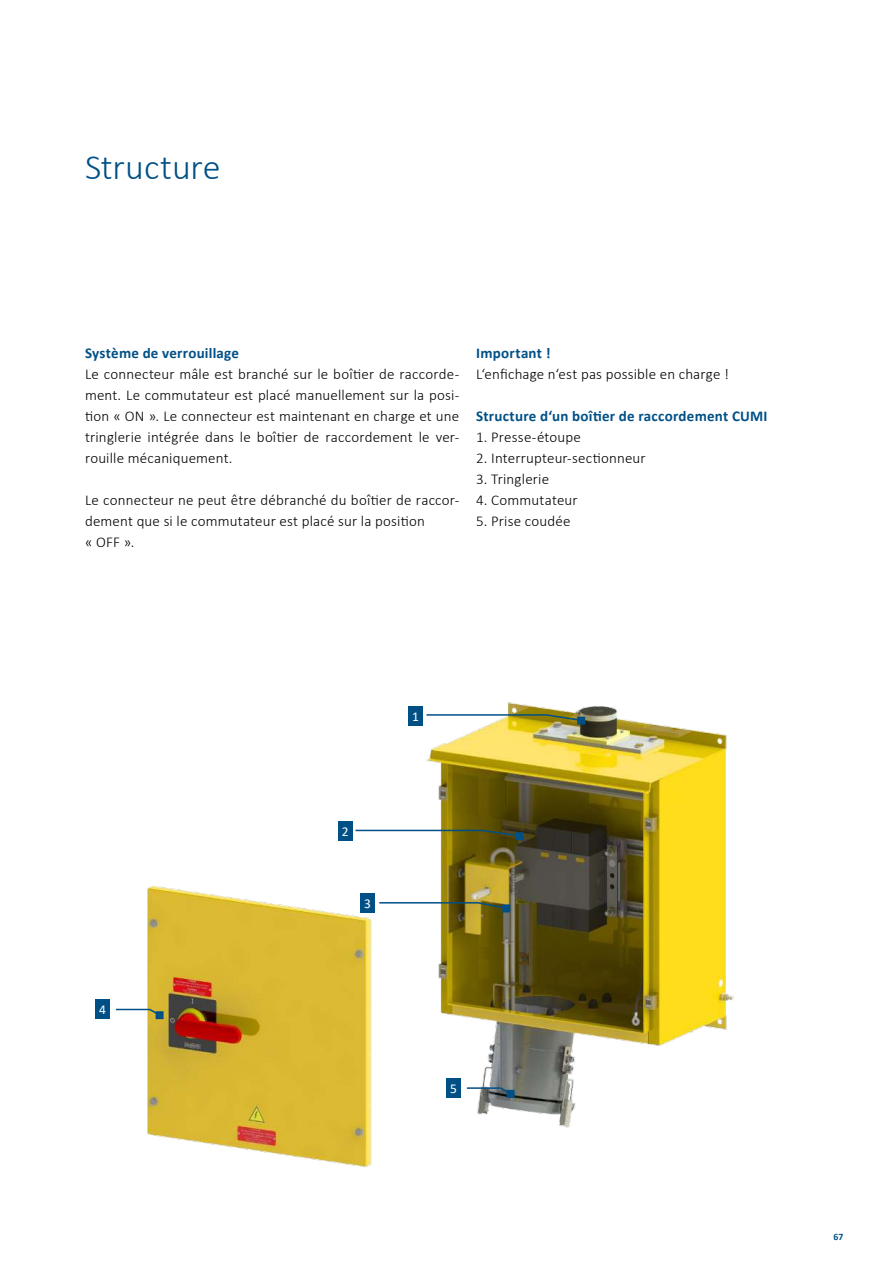
<style>
.page{position:relative;width:893px;height:1263px;background:#fff}
.page>*{position:absolute;margin:0;border:0;box-sizing:border-box;transform-origin:0 0}
.t1{font:300 36px "Calibri";letter-spacing:-.005em;color:#005086}
.t2{font:300 15px/21px "Calibri";letter-spacing:.01em;color:#000;text-align:justify}
.t3{font:700 15px "Calibri";letter-spacing:.015em;color:#005086}
.t4{font:13.5px "Calibri";color:#fff}
.t5{font:700 9.75px "Calibri";color:#005086}
</style>
<div class="page">
<img style="left:95px;top:702px;width:639px;height:466px">
<svg style="left:425px;top:713px;width:158px;height:9px"></svg>
<div style="left:577px;top:717px;width:8px;height:7px;background:#005086;border:2px solid #005086"></div>
<div style="left:408px;top:706px;width:15px;height:19px;background:#005086"></div>
<svg style="left:354px;top:829px;width:167px;height:8px"></svg>
<div style="left:515px;top:832px;width:8px;height:8px;background:#005086;border:2px solid #005086"></div>
<div style="left:338px;top:822px;width:15px;height:19px;background:#005086"></div>
<svg style="left:378px;top:901px;width:130px;height:9px"></svg>
<svg style="left:502px;top:904px;width:8px;height:8px"></svg>
<div style="left:360px;top:893px;width:15px;height:19px;background:#005086"></div>
<svg style="left:114px;top:1008px;width:48px;height:9px"></svg>
<svg style="left:156px;top:1011px;width:8px;height:8px"></svg>
<div style="left:95px;top:999px;width:15px;height:19px;background:#005086"></div>
<svg style="left:465px;top:1086px;width:48px;height:10px"></svg>
<div style="left:507px;top:1090px;width:7px;height:8px;background:#005086;border:2px solid #005086"></div>
<div style="left:446px;top:1078px;width:15px;height:19px;background:#005086"></div>
<h1 class="t1" style="left:85px;top:153px;width:137px">Structure</h1>
<p class="t3" style="left:85px;top:342px;width:156px">Système de verrouillage</p>
<p class="t2" style="left:85px;top:363px;width:376px">Le connecteur mâle est branché sur le boîtier de raccorde&shy;ment. Le commutateur est placé manuellement sur la posi&shy;tion « ON ». Le connecteur est maintenant en charge et une tringlerie intégrée dans le boîtier de raccordement le ver&shy;rouille mécaniquement.</p>
<p class="t2" style="left:85px;top:489px;width:376px;text-align:left">Le connecteur ne peut être débranché du boîtier de raccor&shy;dement que si le commutateur est placé sur la position<br>« OFF ».</p>
<p class="t3" style="left:476px;top:342px;width:76px">Important !</p>
<p class="t2" style="left:476px;top:363px;width:254px">L‘enfichage n‘est pas possible en charge !</p>
<p class="t3" style="left:476px;top:405px;width:293px">Structure d‘un boîtier de raccordement CUMI</p>
<p class="t2" style="left:476px;top:427px;width:106px">1. Presse-étoupe</p>
<p class="t2" style="left:476px;top:447px;width:171px">2. Interrupteur-sectionneur</p>
<p class="t2" style="left:476px;top:469px;width:74px">3. Tringlerie</p>
<p class="t2" style="left:476px;top:490px;width:103px">4. Commutateur</p>
<p class="t2" style="left:476px;top:511px;width:96px">5. Prise coudée</p>
<p class="t4" style="left:99px;top:1001px;width:8px">4</p>
<p class="t4" style="left:342px;top:824px;width:8px">2</p>
<p class="t4" style="left:364px;top:895px;width:8px">3</p>
<p class="t4" style="left:412px;top:708px;width:8px">1</p>
<p class="t4" style="left:450px;top:1080px;width:8px">5</p>
<p class="t5" style="left:833px;top:1230px;width:12px">67</p>
</div>
